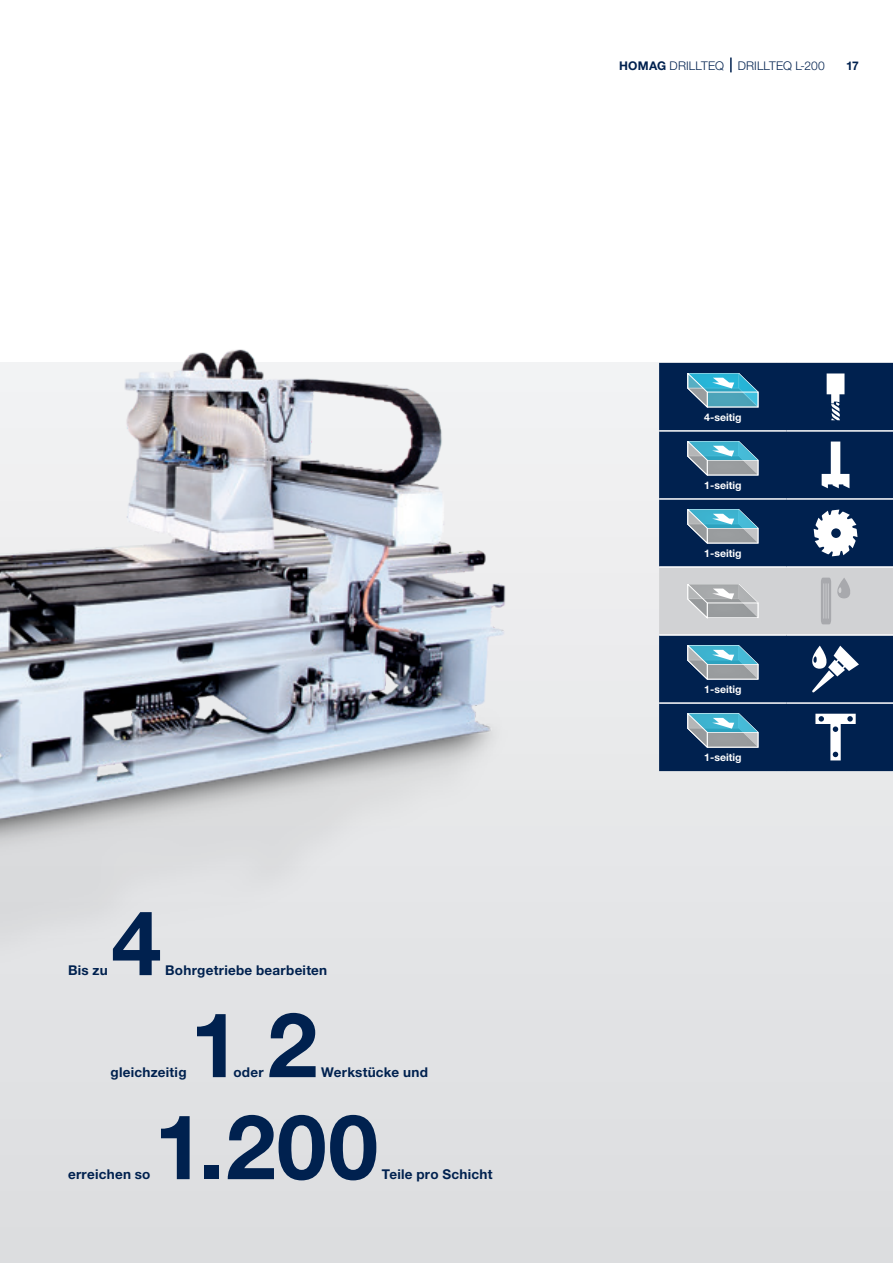
<style>
.page{position:relative;width:893px;height:1263px;background:#fff}
.page>*{position:absolute;margin:0;border:0;box-sizing:border-box;transform-origin:0 0}
._15_Grafik_9pt_bold{font:700 90px "Helvetica Neue LTW1 G";color:#00214f}
._15_Grafik_9pt_bold-2{font:700 13.5px "Helvetica Neue LTW1 G";letter-spacing:.02em;color:#00214f}
.Musterseiten_Rubrike{font:300 12px "Helvetica Neue LTW1 G";letter-spacing:.015em;color:#00214f}
.t1{font:700 12px "Helvetica Neue LTW1 G";color:#00214f}
._07_Tabelle_7_9_zent{font:700 10.5px "Helvetica Neue LTW1 G";color:#fff}
.s1{font-weight:700}
</style>
<div class="page">
<div style="left:0;top:363px;width:893px;height:900px;background:linear-gradient(to bottom,#f2f3f4,#dcdddf)"></div>
<img style="left:0;top:349px;width:578px;height:762px">
<svg style="left:730px;top:58px;width:2px;height:14px"></svg>
<div style="left:659px;top:363px;width:234px;height:408px;background:#00214f"></div>
<hr style="left:659px;top:430px;width:128px;height:2px;background:#fff">
<hr style="left:787px;top:430px;width:106px;height:2px;background:#fff">
<hr style="left:659px;top:498px;width:128px;height:2px;background:#fff">
<hr style="left:787px;top:498px;width:106px;height:2px;background:#fff">
<hr style="left:659px;top:702px;width:128px;height:2px;background:#fff">
<hr style="left:787px;top:702px;width:106px;height:2px;background:#fff">
<svg style="left:688px;top:373px;width:70px;height:34px;background:#53a3bc"></svg>
<svg style="left:827px;top:373px;width:17px;height:47px"></svg>
<svg style="left:688px;top:441px;width:70px;height:34px;background:#6a9db0"></svg>
<div style="left:707px;top:460px;width:51px;height:15px;border:1px solid #fff"></div>
<svg style="left:822px;top:441px;width:27px;height:47px"></svg>
<svg style="left:688px;top:509px;width:70px;height:34px;background:#6a9db0"></svg>
<div style="left:707px;top:528px;width:51px;height:15px;border:1px solid #fff"></div>
<svg style="left:814px;top:510px;width:43px;height:46px"></svg>
<svg style="left:659px;top:566px;width:234px;height:70px;background:#cccdcf"></svg>
<svg style="left:688px;top:645px;width:70px;height:34px;background:#6b9db0"></svg>
<div style="left:707px;top:664px;width:51px;height:15px;border:1px solid #fff"></div>
<svg style="left:811px;top:646px;width:48px;height:46px"></svg>
<svg style="left:688px;top:713px;width:70px;height:34px;background:#6b9db0"></svg>
<div style="left:707px;top:732px;width:51px;height:15px;border:1px solid #fff"></div>
<svg style="left:815px;top:714px;width:41px;height:46px"></svg>
<p class="Musterseiten_Rubrike" style="left:619px;top:58px;width:207px"><span class="s1">HOMAG</span> DRILLTEQ DRILLTEQ L-200</p>
<p class="t1" style="left:846px;top:58px;width:14px">17</p>
<p class="_15_Grafik_9pt_bold" style="left:111px;top:887px;width:52px">4</p>
<p class="_15_Grafik_9pt_bold-2" style="left:68px;top:962px;width:41px">Bis zu</p>
<p class="_15_Grafik_9pt_bold-2" style="left:165px;top:962px;width:164px">Bohrgetriebe bearbeiten</p>
<p class="_15_Grafik_9pt_bold-2" style="left:111px;top:1064px;width:78px">gleichzeitig</p>
<p class="_15_Grafik_9pt_bold" style="left:190px;top:989px;width:129px">1 2</p>
<p class="_15_Grafik_9pt_bold-2" style="left:233px;top:1064px;width:32px">oder</p>
<p class="_15_Grafik_9pt_bold-2" style="left:321px;top:1064px;width:108px">Werkstücke und</p>
<p class="_15_Grafik_9pt_bold-2" style="left:68px;top:1166px;width:84px">erreichen so</p>
<p class="_15_Grafik_9pt_bold" style="left:154px;top:1091px;width:225px">1.200</p>
<p class="_15_Grafik_9pt_bold-2" style="left:382px;top:1166px;width:112px">Teile pro Schicht</p>
<p class="_07_Tabelle_7_9_zent" style="left:704px;top:410px;width:39px">4-seitig</p>
<p class="_07_Tabelle_7_9_zent" style="left:704px;top:478px;width:39px">1-seitig</p>
<p class="_07_Tabelle_7_9_zent" style="left:704px;top:546px;width:39px">1-seitig</p>
<p class="_07_Tabelle_7_9_zent" style="left:704px;top:683px;width:39px">1-seitig</p>
<p class="_07_Tabelle_7_9_zent" style="left:704px;top:751px;width:39px">1-seitig</p>
</div>
